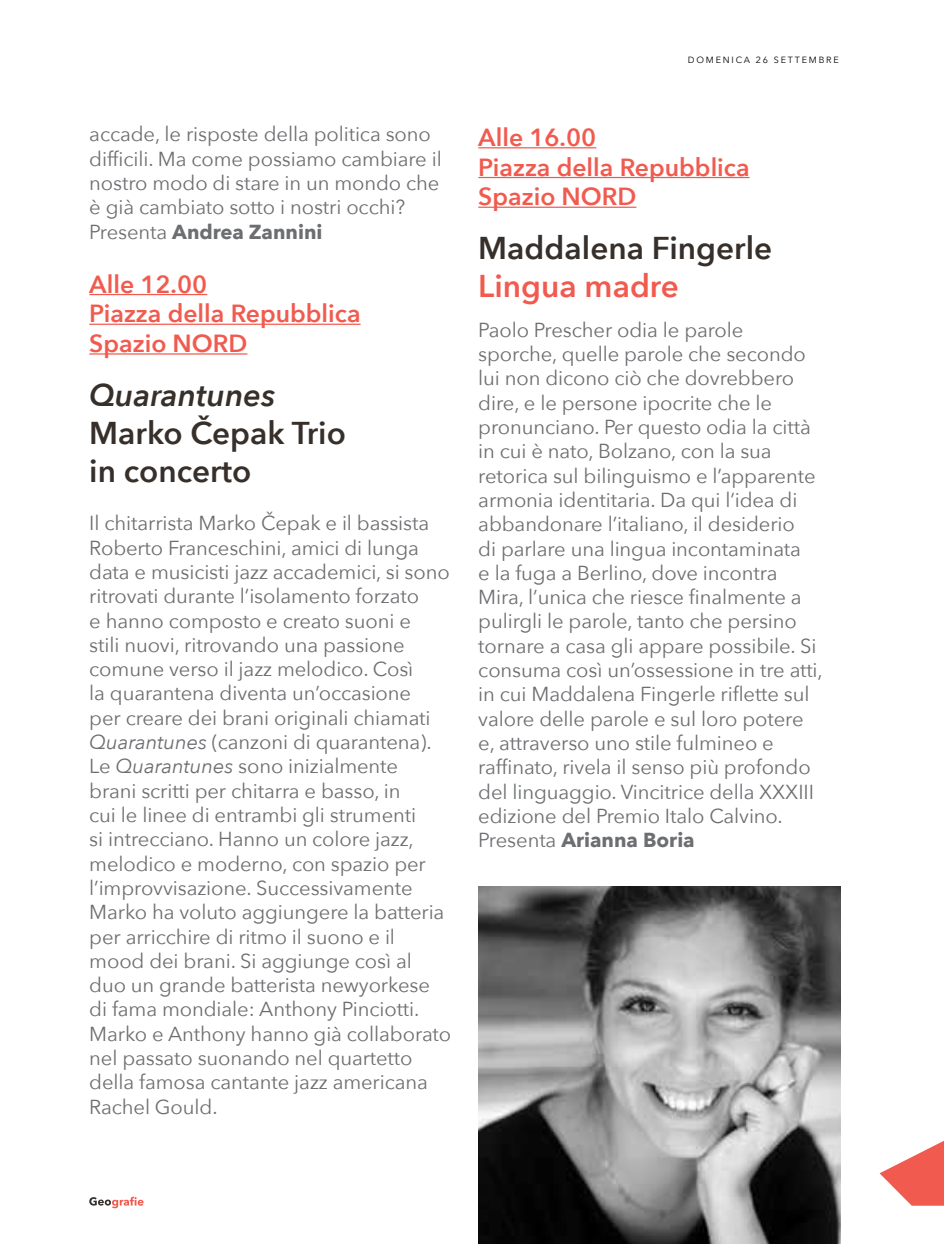
<style>
.page{position:relative;width:944px;height:1244px;background:#fff}
.page>*{position:absolute;margin:0;border:0;box-sizing:border-box;transform-origin:0 0}
.t1{font:600 31.5px/37.8px "Avenir Next";color:#372f2a}
.t2{font:italic 600 31.5px "Avenir Next";color:#372f2a}
.t3{font:600 31.5px "Avenir Next";color:#f15b4f}
.t4{font:600 24.75px/29.7px "Avenir Next";color:#f15b4f}
.t5{font:20.25px/24.3px "Avenir Next";letter-spacing:-.005em;color:#6d6e71}
.t6{font:9px "Avenir Next";letter-spacing:.2em;color:#000}
.s1{font-weight:700}
.s2{font-style:italic}
</style>
<div class="page">
<svg style="left:89px;top:1197px;width:55px;height:11px"></svg>
<svg style="left:880px;top:1140px;width:64px;height:65px"></svg>
<hr style="left:89px;top:294px;width:118px;height:1px;background:#f15b4f">
<hr style="left:89px;top:324px;width:272px;height:1px;background:#f15b4f">
<hr style="left:89px;top:353px;width:158px;height:2px;background:#f15b4f">
<hr style="left:478px;top:147px;width:118px;height:1px;background:#f15b4f">
<hr style="left:478px;top:177px;width:272px;height:1px;background:#f15b4f">
<hr style="left:478px;top:207px;width:158px;height:1px;background:#f15b4f">
<img style="left:478px;top:887px;width:362px;height:357px">
<p class="t5" style="left:89px;top:121px;width:354px">accade, le risposte della politica sono difficili. Ma come possiamo cambiare il nostro modo di stare in un mondo che è già cambiato sotto i nostri occhi?<br>Presenta <span class="s1">Andrea Zannini</span></p>
<p class="t4" style="left:89px;top:269px;width:273px">Alle 12.00<br>Piazza della Repubblica<br>Spazio NORD</p>
<h1 class="t2" style="left:89px;top:368px;width:188px">Quarantunes</h1>
<h1 class="t1" style="left:89px;top:413px;width:258px">Marko Čepak Trio in concerto</h1>
<p class="t5" style="left:89px;top:510px;width:363px">Il chitarrista Marko Čepak e il bassista Roberto Franceschini, amici di lunga data e musicisti jazz accademici, si sono ritrovati durante l’isolamento forzato<br>e hanno composto e creato suoni e<br>stili nuovi, ritrovando una passione comune verso il jazz melodico. Così<br>la quarantena diventa un’occasione<br>per creare dei brani originali chiamati <span class="s2">Quarantunes</span> (canzoni di quarantena).<br>Le <span class="s2">Quarantunes</span> sono inizialmente<br>brani scritti per chitarra e basso, in<br>cui le linee di entrambi gli strumenti<br>si intrecciano. Hanno un colore jazz, melodico e moderno, con spazio per l’improvvisazione. Successivamente Marko ha voluto aggiungere la batteria per arricchire di ritmo il suono e il mood dei brani. Si aggiunge così al duo un grande batterista newyorkese di fama mondiale: Anthony Pinciotti.<br>Marko e Anthony hanno già collaborato nel passato suonando nel quartetto della famosa cantante jazz americana Rachel Gould.</p>
<p class="t6" style="left:688px;top:52px;width:27px">Domenica</p>
<p class="t6" style="left:756px;top:52px;width:34px">26 Settembre</p>
<p class="t4" style="left:478px;top:122px;width:273px">Alle 16.00<br>Piazza della Repubblica<br>Spazio NORD</p>
<h1 class="t1" style="left:478px;top:229px;width:295px">Maddalena Fingerle</h1>
<h1 class="t3" style="left:478px;top:259px;width:202px">Lingua madre</h1>
<p class="t5" style="left:478px;top:317px;width:346px">Paolo Prescher odia le parole sporche, quelle parole che secondo lui non dicono ciò che dovrebbero dire, e le persone ipocrite che le pronunciano. Per questo odia la città in cui è nato, Bolzano, con la sua retorica sul bilinguismo e l’apparente armonia identitaria. Da qui l’idea di abbandonare l’italiano, il desiderio<br>di parlare una lingua incontaminata<br>e la fuga a Berlino, dove incontra Mira, l’unica che riesce finalmente a pulirgli le parole, tanto che persino tornare a casa gli appare possibile. Si consuma così un’ossessione in tre atti, in cui Maddalena Fingerle riflette sul valore delle parole e sul loro potere e, attraverso uno stile fulmineo e raffinato, rivela il senso più profondo del linguaggio. Vincitrice della XXXIII edizione del Premio Italo Calvino.<br>Presenta <span class="s1">Arianna Boria</span></p>
</div>
